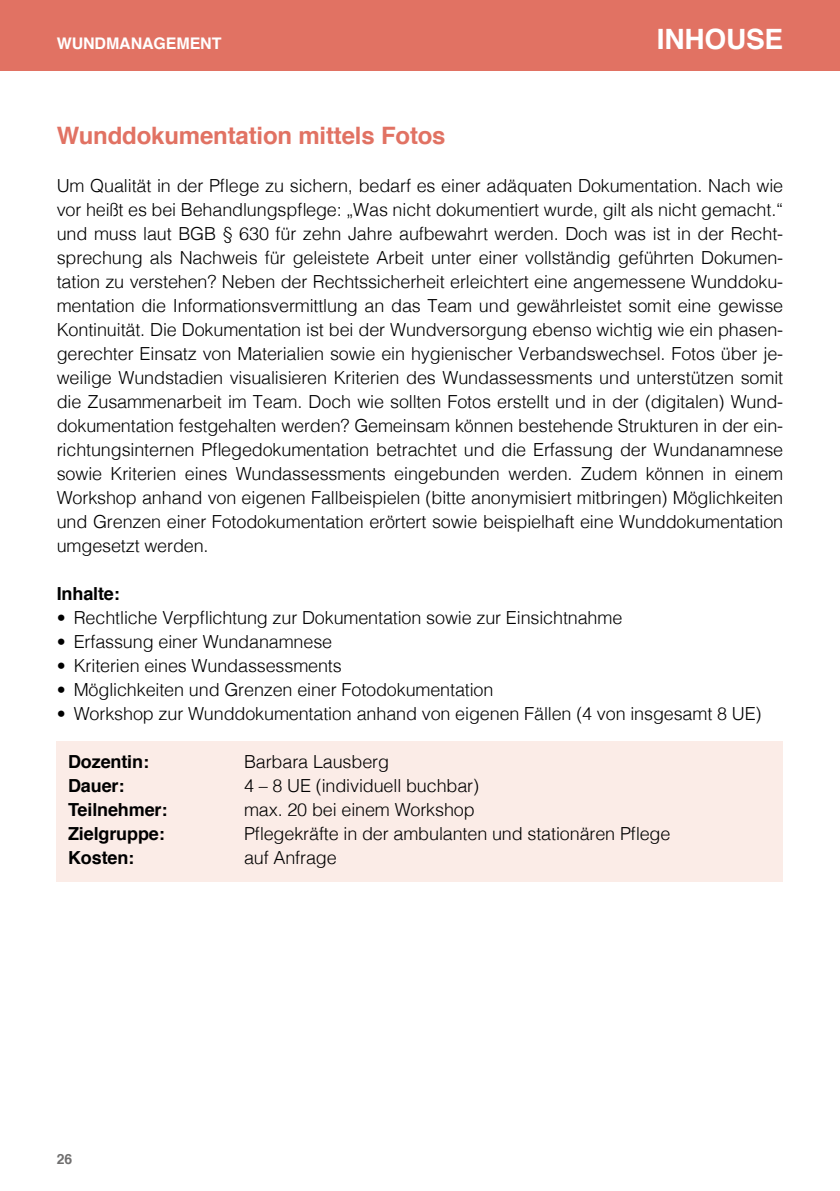
<style>
.page{position:relative;width:840px;height:1191px;background:#fff}
.page>*{position:absolute;margin:0;border:0;box-sizing:border-box;transform-origin:0 0}
.t1{font:700 28px "Helvetica";letter-spacing:-.01em;color:#fff}
.t2{font:700 24px "Helvetica";letter-spacing:-.01em;color:#e17263}
.t3{font:300 18px/24px "Helvetica";letter-spacing:-.01em;color:#000;text-align:justify}
.t4{font:700 18px "Helvetica";letter-spacing:-.01em;color:#000}
.t5{font:700 16px "Helvetica";letter-spacing:-.01em;color:#fff}
.t6{font:700 14px "Helvetica";color:#706f6f}
.s1{font-family:"Frutiger LT Std";font-weight:700;font-stretch:condensed}
</style>
<div class="page">
<div style="left:57px;top:741px;width:725px;height:140px;background:#fbece7"></div>
<div style="left:0;top:0;width:839px;height:71px;background:#e17263"></div>
<p class="t5" style="left:57px;top:30px;width:166px">WUNDMANAGEMENT</p>
<h1 class="t1" style="left:656px;top:16px;width:128px">INHOUSE</h1>
<h2 class="t2" style="left:57px;top:116px;width:390px">Wunddokumentation mittels Fotos</h2>
<p class="t3" style="left:57px;top:172px;width:727px">Um Qualität in der Pflege zu sichern, bedarf es einer adäquaten Dokumentation. Nach wie vor heißt es bei Behandlungspflege: „Was nicht dokumentiert wurde, gilt als nicht gemacht.“ und muss laut BGB § 630 für zehn Jahre aufbewahrt werden. Doch was ist in der Recht&shy;sprechung als Nachweis für geleistete Arbeit unter einer vollständig geführten Dokumen&shy;tation zu verstehen? Neben der Rechtssicherheit erleichtert eine angemessene Wunddoku&shy;mentation die Informationsvermittlung an das Team und gewährleistet somit eine gewisse Kontinuität. Die Dokumentation ist bei der Wundversorgung ebenso wichtig wie ein phasen&shy;gerechter Einsatz von Materialien sowie ein hygienischer Verbandswechsel. Fotos über je&shy;weilige Wundstadien visualisieren Kriterien des Wundassessments und unterstützen somit die Zusammenarbeit im Team. Doch wie sollten Fotos erstellt und in der (digitalen) Wund&shy;dokumentation festgehalten werden? Gemeinsam können bestehende Strukturen in der ein&shy;richtungsinternen Pflegedokumentation betrachtet und die Erfassung der Wundanamnese sowie Kriterien eines Wundassessments eingebunden werden. Zudem können in einem Workshop anhand von eigenen Fallbeispielen (bitte anonymisiert mitbringen) Möglichkeiten und Grenzen einer Fotodokumentation erörtert sowie beispielhaft eine Wunddokumentation umgesetzt werden.</p>
<p class="t4" style="left:57px;top:579px;width:65px">Inhalte:</p>
<p class="t3" style="left:57px;top:604px;width:567px"><span class="s1">•</span> Rechtliche Verpflichtung zur Dokumentation sowie zur Einsichtnahme</p>
<p class="t3" style="left:57px;top:628px;width:277px"><span class="s1">•</span> Erfassung einer Wundanamnese</p>
<p class="t3" style="left:57px;top:652px;width:286px"><span class="s1">•</span> Kriterien eines Wundassessments</p>
<p class="t3" style="left:57px;top:676px;width:438px"><span class="s1">•</span> Möglichkeiten und Grenzen einer Fotodokumentation</p>
<p class="t3" style="left:57px;top:700px;width:706px"><span class="s1">•</span> Workshop zur Wunddokumentation anhand von eigenen Fällen (4 von insgesamt 8 UE)</p>
<p class="t4" style="left:68px;top:747px;width:82px">Dozentin:</p>
<p class="t3" style="left:244px;top:748px;width:146px">Barbara Lausberg</p>
<p class="t4" style="left:68px;top:771px;width:58px">Dauer:</p>
<p class="t3" style="left:244px;top:772px;width:236px">4 – 8 UE (individuell buchbar)</p>
<p class="t4" style="left:68px;top:795px;width:101px">Teilnehmer:</p>
<p class="t3" style="left:244px;top:796px;width:232px">max. 20 bei einem Workshop</p>
<p class="t4" style="left:68px;top:819px;width:98px">Zielgruppe:</p>
<p class="t3" style="left:244px;top:820px;width:427px">Pflegekräfte in der ambulanten und stationären Pflege</p>
<p class="t4" style="left:68px;top:843px;width:68px">Kosten:</p>
<p class="t3" style="left:244px;top:844px;width:94px">auf Anfrage</p>
<p class="t6" style="left:57px;top:1147px;width:17px">26</p>
</div>
